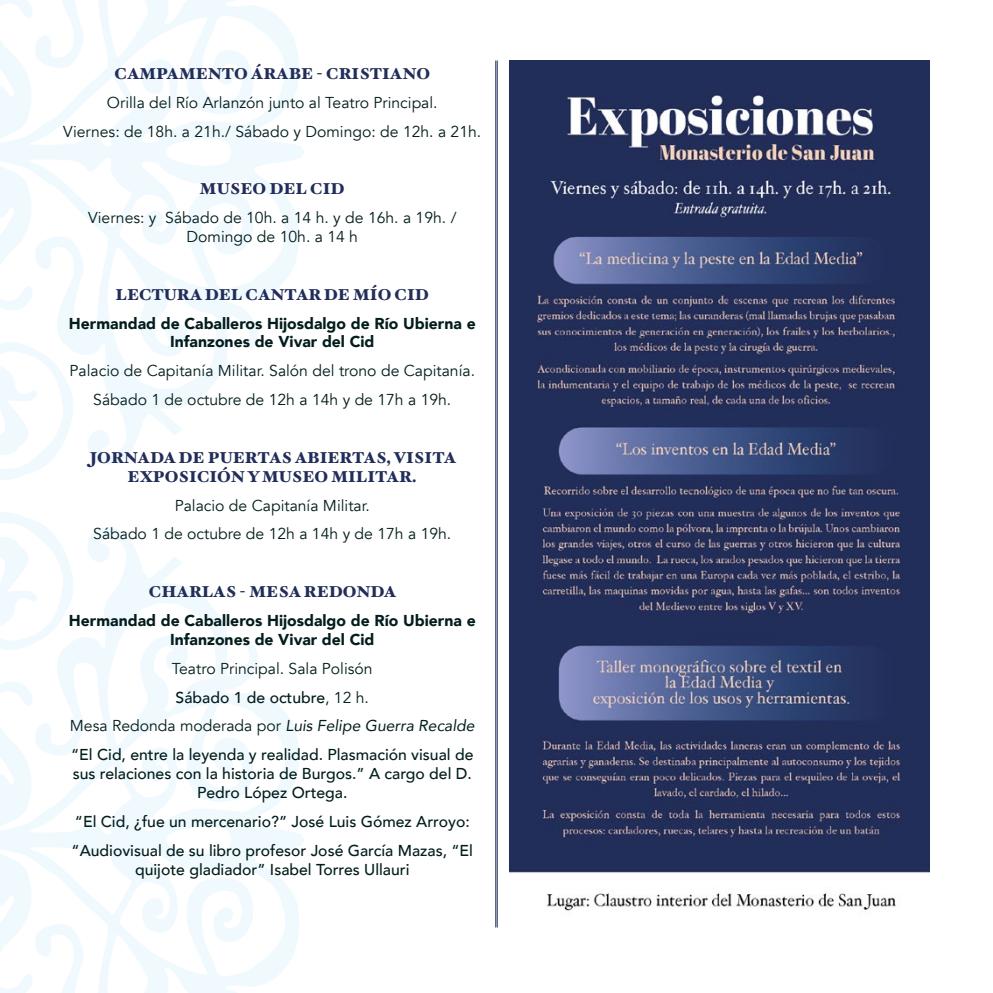
<style>
.page{position:relative;width:993px;height:993px;background:#fff}
.page>*{position:absolute;margin:0;border:0;box-sizing:border-box;transform-origin:0 0}
.t1{font:500 15.75px/28.9px "Avenir";color:#021d1c;text-align:center}
.t2{font:15.75px/28.9px "Avenir";color:#021d1c;text-align:center}
.t3{font:900 15.75px/18.9px "Hoefler Text";color:#222e59;text-align:center}
.t4{font:900 15.75px/18.9px "Avenir";color:#021d1c;text-align:center}
.s1{font-weight:400}
.s2{font-weight:400;font-style:italic}
</style>
<div class="page">
<svg style="left:0;top:0;width:304px;height:480px"></svg>
<svg style="left:0;top:512px;width:304px;height:480px"></svg>
<img style="left:509px;top:61px;width:420px;height:850px">
<hr style="left:496px;top:61px;width:1px;height:866px;background:#222f5a">
<hr style="left:495px;top:61px;width:1px;height:866px;background:#222f5a">
<p class="t3" style="left:114px;top:64px;width:317px">CAMPAMENTO ÁRABE - CRISTIANO</p>
<p class="t2" style="left:63px;top:88px;width:419px">Orilla del Río Arlanzón junto al Teatro Principal.<br>Viernes: de 18h. a 21h./ Sábado y Domingo: de 12h. a 21h.</p>
<p class="t3" style="left:200px;top:179px;width:146px">MUSEO DEL CID</p>
<p class="t2" style="left:88px;top:208px;width:370px;line-height:18.9px">Viernes: y Sábado de 10h. a 14 h. y de 16h. a 19h. /<br>Domingo de 10h. a 14 h</p>
<p class="t3" style="left:116px;top:285px;width:315px">LECTURA DEL CANTAR DE MÍO CID</p>
<p class="t4" style="left:69px;top:313px;width:408px">Hermandad de Caballeros Hijosdalgo de Río Ubierna e<br>Infanzones de Vivar del Cid</p>
<p class="t2" style="left:70px;top:356px;width:407px">Palacio de Capitanía Militar. Salón del trono de Capitanía.<br>Sábado 1 de octubre de 12h a 14h y de 17h a 19h.</p>
<p class="t3" style="left:89px;top:448px;width:369px">JORNADA DE PUERTAS ABIERTAS, VISITA<br>EXPOSICIÓN Y MUSEO MILITAR.</p>
<p class="t2" style="left:93px;top:491px;width:359px">Palacio de Capitanía Militar.<br>Sábado 1 de octubre de 12h a 14h y de 17h a 19h.</p>
<p class="t3" style="left:149px;top:582px;width:249px">CHARLAS - MESA REDONDA</p>
<p class="t4" style="left:69px;top:610px;width:408px">Hermandad de Caballeros Hijosdalgo de Río Ubierna e<br>Infanzones de Vivar del Cid</p>
<p class="t1" style="left:70px;top:652px;width:406px"><span class="s1">Teatro Principal. Sala Polisón<br></span>Sábado 1 de octubre<span class="s1">, 12 h.<br>Mesa Redonda moderada por</span> <span class="s2">Luis Felipe Guerra Recalde </span>“El Cid, entre la leyenda y realidad. Plasmación visual de</p>
<p class="t1" style="left:73px;top:763px;width:400px;line-height:18.9px">sus relaciones con la historia de Burgos.” A cargo del D.<br>Pedro López Ortega.</p>
<p class="t1" style="left:72px;top:805px;width:403px;text-align:left">“El Cid, ¿fue un mercenario?” José Luis Gómez Arroyo: “Audiovisual de su libro profesor José García Mazas, “El</p>
<p class="t1" style="left:135px;top:853px;width:276px">quijote gladiador” Isabel Torres Ullauri</p>
</div>
